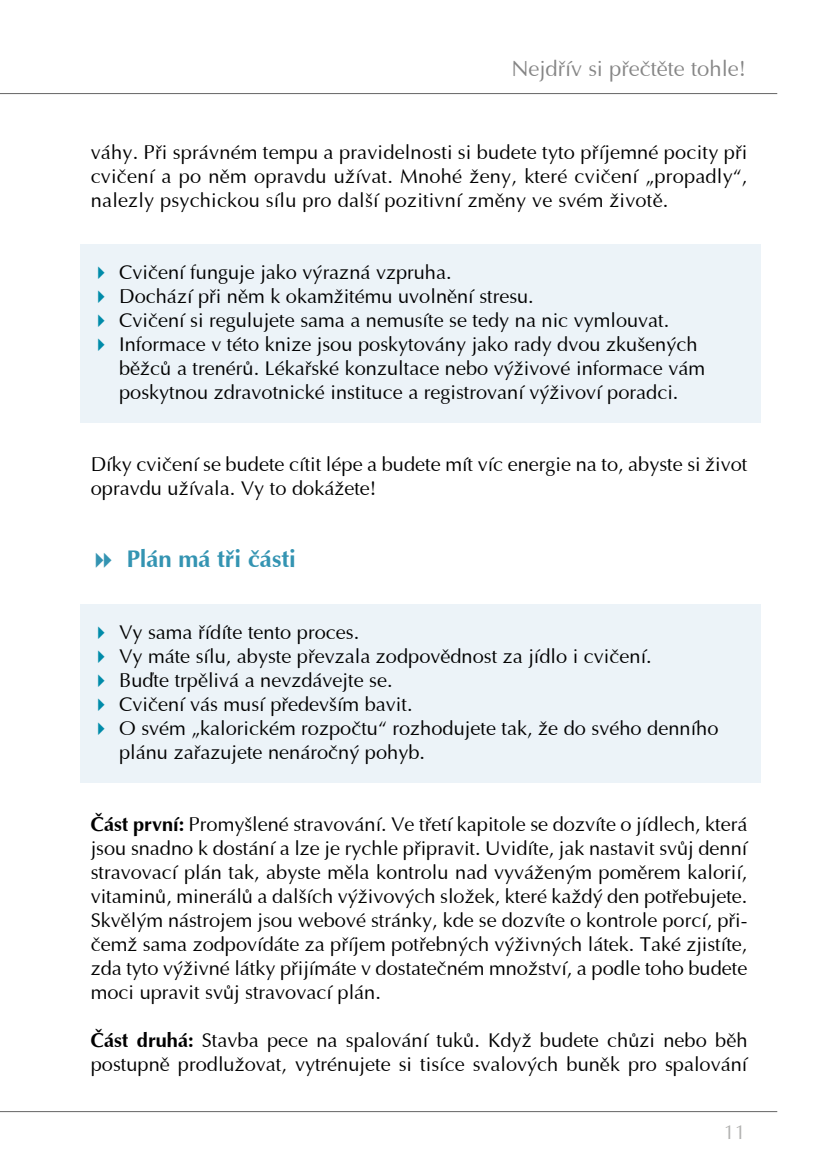
<style>
.page{position:relative;width:817px;height:1174px;background:#fff}
.page>*{position:absolute;margin:0;border:0;box-sizing:border-box;transform-origin:0 0}
.t1{font:700 24px "Ottawa";color:#3494b2}
.t2{font:22px "Ottawa";color:#868686}
.t3{font:20px/24px "Ottawa";color:#000}
.t4{font:20px "Ottawa";color:#b1b1b0}
.s1{font-weight:700}
</style>
<div class="page">
<div style="left:80px;top:244px;width:680px;height:179px;background:#ecf3f8"></div>
<div style="left:80px;top:604px;width:680px;height:179px;background:#ecf3f8"></div>
<hr style="left:0;top:93px;width:777px;height:1px;background:#656565">
<hr style="left:0;top:1111px;width:777px;height:1px;background:#656565">
<p class="t2" style="left:511px;top:55px;width:236px">Nejdřív si přečtěte tohle!</p>
<p class="t3" style="left:91px;top:140px;width:658px;text-align:justify">váhy. Při správném tempu a pravidelnosti si budete tyto příjemné pocity při cvičení a po něm opravdu užívat. Mnohé ženy, které cvičení „propadly“, nalezly psychickou sílu pro další pozitivní změny ve svém životě.</p>
<p class="t3" style="left:119px;top:260px;width:587px">Cvičení funguje jako výrazná vzpruha.<br>Dochází při něm k okamžitému uvolnění stresu.<br>Cvičení si regulujete sama a nemusíte se tedy na nic vymlouvat.<br>Informace v této knize jsou poskytovány jako rady dvou zkušených běžců a trenérů. Lékařské konzultace nebo výživové informace vám poskytnou zdravotnické instituce a registrovaní výživoví poradci.</p>
<p class="t3" style="left:91px;top:452px;width:658px">Díky cvičení se budete cítit lépe a budete mít víc energie na to, abyste si život opravdu užívala. Vy to dokážete!</p>
<p class="t1" style="left:127px;top:543px;width:171px">Plán má tři části</p>
<p class="t3" style="left:119px;top:620px;width:600px">Vy sama řídíte tento proces.<br>Vy máte sílu, abyste převzala zodpovědnost za jídlo i cvičení.<br>Buďte trpělivá a nevzdávejte se.<br>Cvičení vás musí především bavit.<br>O svém „kalorickém rozpočtu“ rozhodujete tak, že do svého denního plánu zařazujete nenáročný pohyb.</p>
<p class="t3" style="left:91px;top:812px;width:658px;text-align:justify"><span class="s1">Část první:</span> Promyšlené stravování. Ve třetí kapitole se dozvíte o jídlech, která jsou snadno k dostání a lze je rychle připravit. Uvidíte, jak nastavit svůj denní stravovací plán tak, abyste měla kontrolu nad vyváženým poměrem kalorií, vitaminů, minerálů a dalších výživových složek, které každý den potřebujete.<br>Skvělým nástrojem jsou webové stránky, kde se dozvíte o kontrole porcí, při&shy;čemž sama zodpovídáte za příjem potřebných výživných látek. Také zjistíte, zda tyto výživné látky přijímáte v dostatečném množství, a podle toho budete moci upravit svůj stravovací plán.</p>
<p class="t3" style="left:91px;top:1028px;width:658px"><span class="s1">Část druhá:</span> Stavba pece na spalování tuků. Když budete chůzi nebo běh postupně prodlužovat, vytrénujete si tisíce svalových buněk pro spalování</p>
<p class="t4" style="left:723px;top:1120px;width:24px">11</p>
</div>
